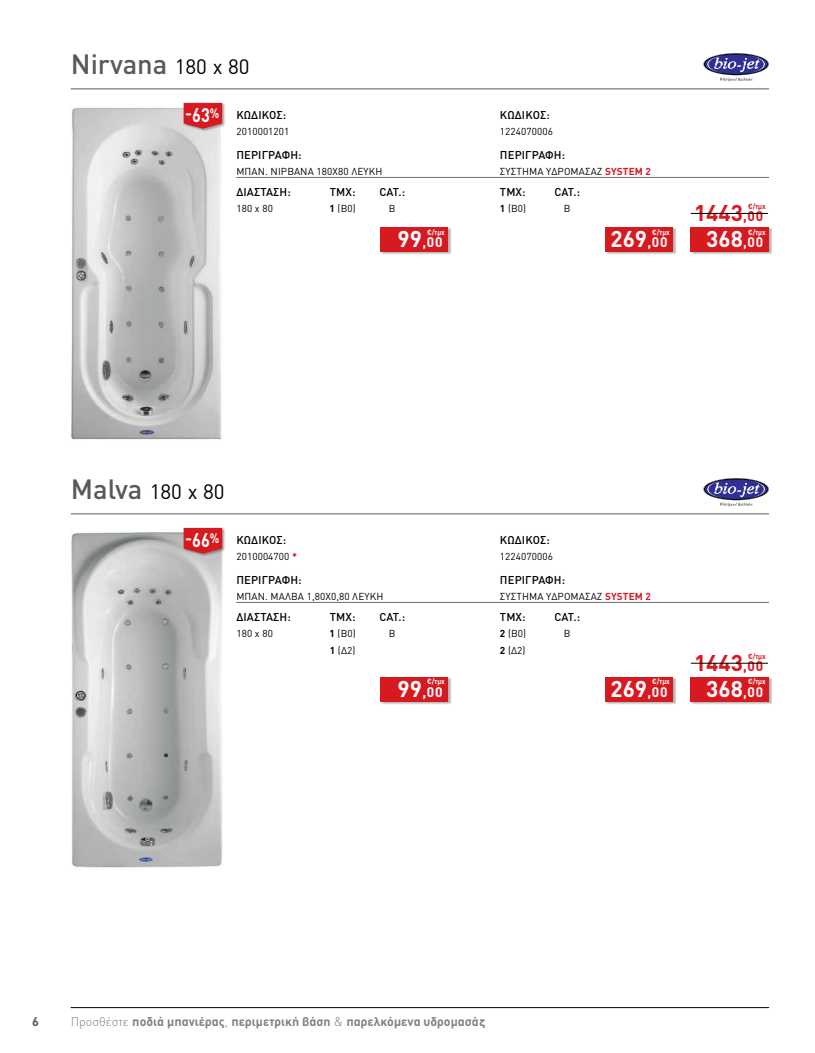
<style>
.page{position:relative;width:815px;height:1053px;background:#fff}
.page>*{position:absolute;margin:0;border:0;box-sizing:border-box;transform-origin:0 0}
.t1{font:500 27.5px "DIN Pro";color:#58595b}
.t2{font:700 22.5px "DIN Pro";color:#fff}
.t3{font:700 22.5px "DIN Pro";color:#d71920}
.t4{font:20.62px "DIN Pro";color:#000}
.t5{font:700 19.5px "DIN Pro";color:#fff;scale:.83 1}
.t6{font:700 12.5px "DIN Pro";color:#808285}
.t7{font:700 12.5px "DIN Pro";color:#58595b}
.t8{font:500 11.25px "DIN Pro";letter-spacing:.01em;color:#000}
.t9{font:10px "DIN Pro";letter-spacing:.01em;color:#000}
.t10{font:700 7.5px "DIN Pro";color:#fff;scale:.9 1}
.t11{font:700 7.5px "DIN Pro";color:#d71920;scale:.9 1}
.s1{font-weight:400;font-size:20.62px;color:#000}
.s2{font-size:16.25px}
.s3{font-weight:700}
.s4{font-weight:700;color:#d71920}
.s5{font-weight:500;font-size:16.25px}
.s6{font-size:13.75px}
.s7{font-weight:500;font-size:27.5px;color:#58595b}
.s8{font-weight:300}
</style>
<div class="page">
<hr style="left:71px;top:1007px;width:698px;height:1px;background:#000">
<div style="left:691px;top:227px;width:81px;height:28px;background:#000;opacity:.3"></div>
<div style="left:691px;top:227px;width:78px;height:25px;background:#d71920"></div>
<hr style="left:691px;top:213px;width:77px;height:1px;background:#000">
<img style="left:71px;top:106px;width:151px;height:334px">
<div style="left:381px;top:227px;width:71px;height:28px;background:#000;opacity:.3"></div>
<div style="left:381px;top:227px;width:67px;height:25px;background:#d71920"></div>
<div style="left:606px;top:227px;width:71px;height:28px;background:#000;opacity:.3"></div>
<div style="left:606px;top:227px;width:67px;height:25px;background:#d71920"></div>
<div style="left:184px;top:103px;width:42px;height:29px;background:#000;opacity:.3"></div>
<svg style="left:184px;top:103px;width:38px;height:26px"></svg>
<hr style="left:237px;top:177px;width:532px;height:1px;background:#6d6e71">
<svg style="left:703px;top:53px;width:66px;height:28px"></svg>
<hr style="left:71px;top:89px;width:698px;height:1px;background:#58595b">
<hr style="left:71px;top:513px;width:698px;height:1px;background:#58595b">
<img style="left:71px;top:531px;width:152px;height:337px">
<div style="left:381px;top:676px;width:71px;height:29px;background:#000;opacity:.3"></div>
<div style="left:381px;top:676px;width:67px;height:25px;background:#d71920"></div>
<div style="left:184px;top:528px;width:42px;height:29px;background:#000;opacity:.3"></div>
<svg style="left:184px;top:528px;width:38px;height:25px"></svg>
<hr style="left:237px;top:602px;width:532px;height:1px;background:#6d6e71">
<svg style="left:703px;top:478px;width:66px;height:28px"></svg>
<div style="left:606px;top:676px;width:71px;height:29px;background:#000;opacity:.3"></div>
<div style="left:606px;top:676px;width:67px;height:25px;background:#d71920"></div>
<div style="left:691px;top:676px;width:81px;height:29px;background:#000;opacity:.3"></div>
<div style="left:691px;top:676px;width:78px;height:25px;background:#d71920"></div>
<hr style="left:691px;top:663px;width:77px;height:1px;background:#000">
<h1 class="t1" style="left:71px;top:46px;width:180px">Nirvana <span class="s1">180 χ 80</span></h1>
<h3 class="t5" style="left:185px;top:101px;width:43px"><span class="s2">-</span>63<sup>%</sup></h3>
<p class="t8" style="left:236px;top:107px;width:51px">ΚΩΔΙΚΟΣ:</p>
<p class="t9" style="left:236px;top:124px;width:55px">2010001201</p>
<p class="t8" style="left:236px;top:147px;width:67px">ΠΕΡΙΓΡΑΦΗ:</p>
<p class="t9" style="left:236px;top:164px;width:147px">ΜΠΑΝ. ΝΙΡΒΑΝΑ 180Χ80 ΛΕΥΚΗ</p>
<p class="t8" style="left:236px;top:184px;width:56px">ΔΙΑΣΤΑΣΗ:</p>
<p class="t8" style="left:330px;top:184px;width:27px">ΤΜΧ:</p>
<p class="t8" style="left:379px;top:184px;width:27px">CAT.:</p>
<p class="t9" style="left:236px;top:202px;width:38px">180 x 80</p>
<p class="t9" style="left:330px;top:202px;width:28px"><span class="s3">1</span> (Β0)</p>
<p class="t9" style="left:389px;top:202px;width:8px">B</p>
<p class="t8" style="left:500px;top:107px;width:51px">ΚΩΔΙΚΟΣ:</p>
<p class="t9" style="left:500px;top:124px;width:55px">1224070006</p>
<p class="t8" style="left:500px;top:147px;width:67px">ΠΕΡΙΓΡΑΦΗ:</p>
<p class="t9" style="left:500px;top:164px;width:152px">ΣΥΣΤΗΜΑ ΥΔΡΟΜΑΣΑΖ <span class="s4">SYSTEM 2</span></p>
<p class="t8" style="left:500px;top:184px;width:27px">ΤΜΧ:</p>
<p class="t8" style="left:554px;top:184px;width:27px">CAT.:</p>
<p class="t9" style="left:500px;top:202px;width:28px"><span class="s3">1</span> (Β0)</p>
<p class="t9" style="left:564px;top:202px;width:8px">B</p>
<p class="t10" style="left:427px;top:227px;width:21px">€/τμχ</p>
<p class="t10" style="left:652px;top:227px;width:21px">€/τμχ</p>
<h2 class="t2" style="left:398px;top:223px;width:46px">99<span class="s5">,</span><span class="s6">00</span></h2>
<h2 class="t2" style="left:610px;top:223px;width:59px">269<span class="s5">,</span><span class="s6">00</span></h2>
<p class="t11" style="left:748px;top:201px;width:21px">€/τμχ</p>
<h2 class="t3" style="left:694px;top:198px;width:71px">1443<span class="s5">,</span><span class="s6">00</span></h2>
<p class="t10" style="left:748px;top:227px;width:21px">€/τμχ</p>
<h2 class="t2" style="left:706px;top:223px;width:59px">368<span class="s5">,</span><span class="s6">00</span></h2>
<h3 class="t4" style="left:71px;top:477px;width:155px"><span class="s7">Malva</span> 180 χ 80</h3>
<h3 class="t5" style="left:185px;top:526px;width:43px"><span class="s2">-</span>66<sup>%</sup></h3>
<p class="t8" style="left:236px;top:532px;width:51px">ΚΩΔΙΚΟΣ:</p>
<p class="t9" style="left:236px;top:549px;width:62px">2010004700 <span class="s4">*</span></p>
<p class="t8" style="left:236px;top:572px;width:67px">ΠΕΡΙΓΡΑΦΗ:</p>
<p class="t9" style="left:236px;top:589px;width:148px">ΜΠΑΝ. ΜΑΛΒΑ 1,80Χ0,80 ΛΕΥΚΗ</p>
<p class="t8" style="left:236px;top:609px;width:56px">ΔΙΑΣΤΑΣΗ:</p>
<p class="t8" style="left:330px;top:609px;width:27px">ΤΜΧ:</p>
<p class="t8" style="left:379px;top:609px;width:27px">CAT.:</p>
<p class="t9" style="left:236px;top:627px;width:38px">180 x 80</p>
<p class="t9" style="left:330px;top:627px;width:28px"><span class="s3">1</span> (Β0)</p>
<p class="t9" style="left:389px;top:627px;width:8px">B</p>
<p class="t9" style="left:330px;top:643px;width:27px"><span class="s3">1</span> (Δ2)</p>
<h2 class="t2" style="left:398px;top:673px;width:46px">99<span class="s5">,</span><span class="s6">00</span></h2>
<p class="t10" style="left:427px;top:676px;width:21px">€/τμχ</p>
<p class="t8" style="left:500px;top:532px;width:51px">ΚΩΔΙΚΟΣ:</p>
<p class="t9" style="left:500px;top:549px;width:55px">1224070006</p>
<p class="t8" style="left:500px;top:572px;width:67px">ΠΕΡΙΓΡΑΦΗ:</p>
<p class="t9" style="left:500px;top:589px;width:152px">ΣΥΣΤΗΜΑ ΥΔΡΟΜΑΣΑΖ <span class="s4">SYSTEM 2</span></p>
<p class="t8" style="left:500px;top:609px;width:27px">ΤΜΧ:</p>
<p class="t8" style="left:554px;top:609px;width:27px">CAT.:</p>
<p class="t9" style="left:500px;top:627px;width:28px"><span class="s3">2</span> (Β0)</p>
<p class="t9" style="left:564px;top:627px;width:8px">B</p>
<p class="t9" style="left:500px;top:643px;width:27px"><span class="s3">2</span> (Δ2)</p>
<h2 class="t2" style="left:610px;top:673px;width:59px">269<span class="s5">,</span><span class="s6">00</span></h2>
<p class="t11" style="left:748px;top:651px;width:21px">€/τμχ</p>
<h2 class="t3" style="left:694px;top:647px;width:71px">1443<span class="s5">,</span><span class="s6">00</span></h2>
<p class="t10" style="left:652px;top:676px;width:21px">€/τμχ</p>
<h2 class="t2" style="left:706px;top:673px;width:59px">368<span class="s5">,</span><span class="s6">00</span></h2>
<p class="t10" style="left:748px;top:676px;width:21px">€/τμχ</p>
<p class="t7" style="left:32px;top:1012px;width:8px">6</p>
<p class="t6" style="left:71px;top:1012px;width:416px"><span class="s8">Προσθέστε</span> ποδιά μπανιέρας<span class="s8">,</span> περιμετρική βάση <span class="s8">&amp;</span> παρελκόμενα υδρομασάζ</p>
</div>
